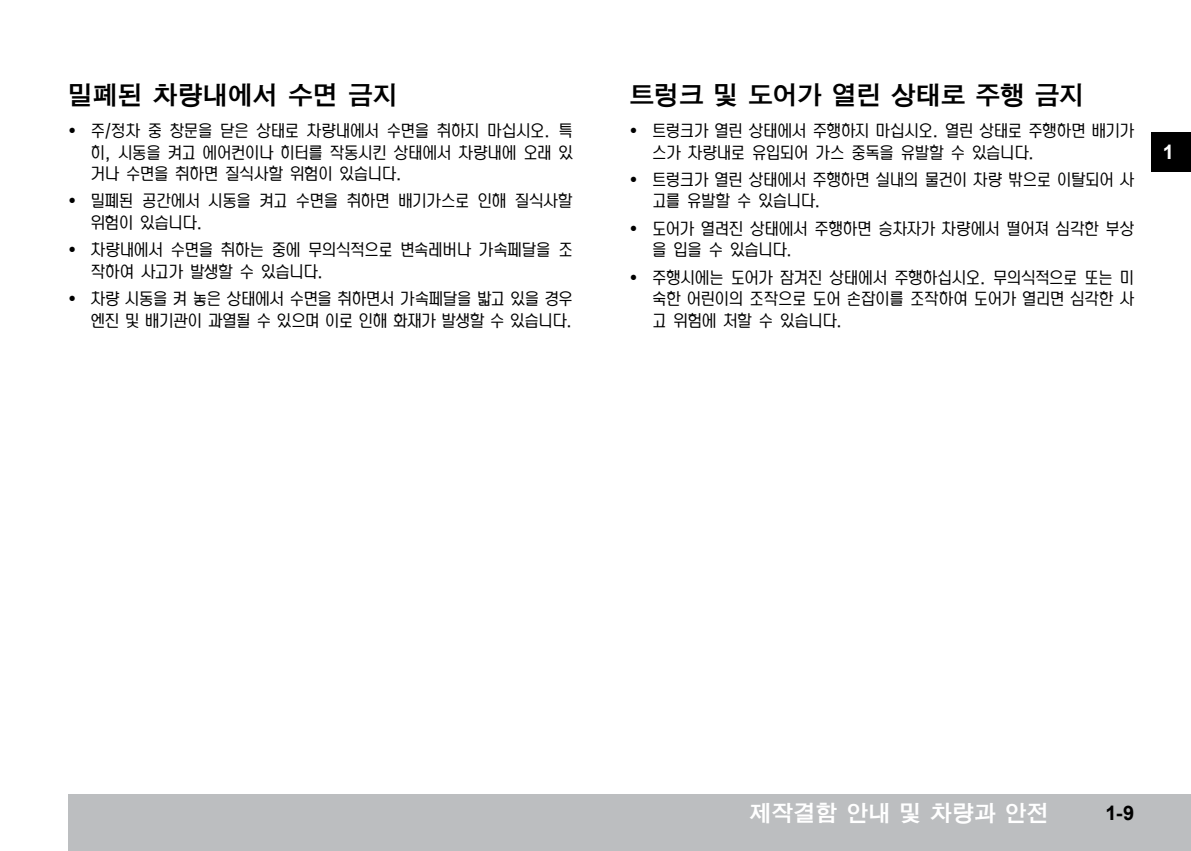
<style>
.page{position:relative;width:1191px;height:851px;background:#fff}
.page>*{position:absolute;margin:0;border:0;box-sizing:border-box;transform-origin:0 0}
.t1{font:25px "H2 gtt B";letter-spacing:-.01em;color:#000}
.t2{font:22px "H2 gtt B";color:#fff}
.t3{font:700 20px "Arial";color:#000}
.t4{font:700 20px "Arial";color:#fff}
.t5{font:18px/21.6px "S Head R";letter-spacing:-.015em;color:#000}
</style>
<div class="page">
<div style="left:68px;top:794px;width:1123px;height:56px;background:#bcbec0"></div>
<div style="left:1151px;top:132px;width:40px;height:39px;background:#000"></div>
<h1 class="t1" style="left:68px;top:82px;width:332px">밀폐된 차량내에서 수면 금지</h1>
<p class="t5" style="left:91px;top:119px;width:483px;text-align:justify">주/정차 중 창문을 닫은 상태로 차량내에서 수면을 취하지 마십시오. 특 히, 시동을 켜고 에어컨이나 히터를 작동시킨 상태에서 차량내에 오래 있 거나 수면을 취하면 질식사할 위험이 있습니다.</p>
<p class="t5" style="left:91px;top:190px;width:483px">밀폐된 공간에서 시동을 켜고 수면을 취하면 배기가스로 인해 질식사할 위험이 있습니다.</p>
<p class="t5" style="left:91px;top:239px;width:483px">차량내에서 수면을 취하는 중에 무의식적으로 변속레버나 가속페달을 조 작하여 사고가 발생할 수 있습니다.</p>
<p class="t5" style="left:91px;top:288px;width:483px">차량 시동을 켜 놓은 상태에서 수면을 취하면서 가속페달을 밟고 있을 경우 엔진 및 배기관이 과열될 수 있으며 이로 인해 화재가 발생할 수 있습니다.</p>
<h1 class="t1" style="left:629px;top:82px;width:456px">트렁크 및 도어가 열린 상태로 주행 금지</h1>
<p class="t5" style="left:652px;top:119px;width:483px">트렁크가 열린 상태에서 주행하지 마십시오. 열린 상태로 주행하면 배기가 스가 차량내로 유입되어 가스 중독을 유발할 수 있습니다.</p>
<p class="t5" style="left:652px;top:168px;width:483px">트렁크가 열린 상태에서 주행하면 실내의 물건이 차량 밖으로 이탈되어 사 고를 유발할 수 있습니다.</p>
<p class="t5" style="left:652px;top:217px;width:483px">도어가 열려진 상태에서 주행하면 승차자가 차량에서 떨어져 심각한 부상 을 입을 수 있습니다.</p>
<p class="t5" style="left:652px;top:266px;width:483px;text-align:justify">주행시에는 도어가 잠겨진 상태에서 주행하십시오. 무의식적으로 또는 미 숙한 어린이의 조작으로 도어 손잡이를 조작하여 도어가 열리면 심각한 사 고 위험에 처할 수 있습니다.</p>
<p class="t4" style="left:1162px;top:139px;width:13px">1</p>
<p class="t2" style="left:750px;top:802px;width:301px">제작결함 안내 및 차량과 안전</p>
<p class="t3" style="left:1105px;top:799px;width:30px">1-9</p>
</div>
